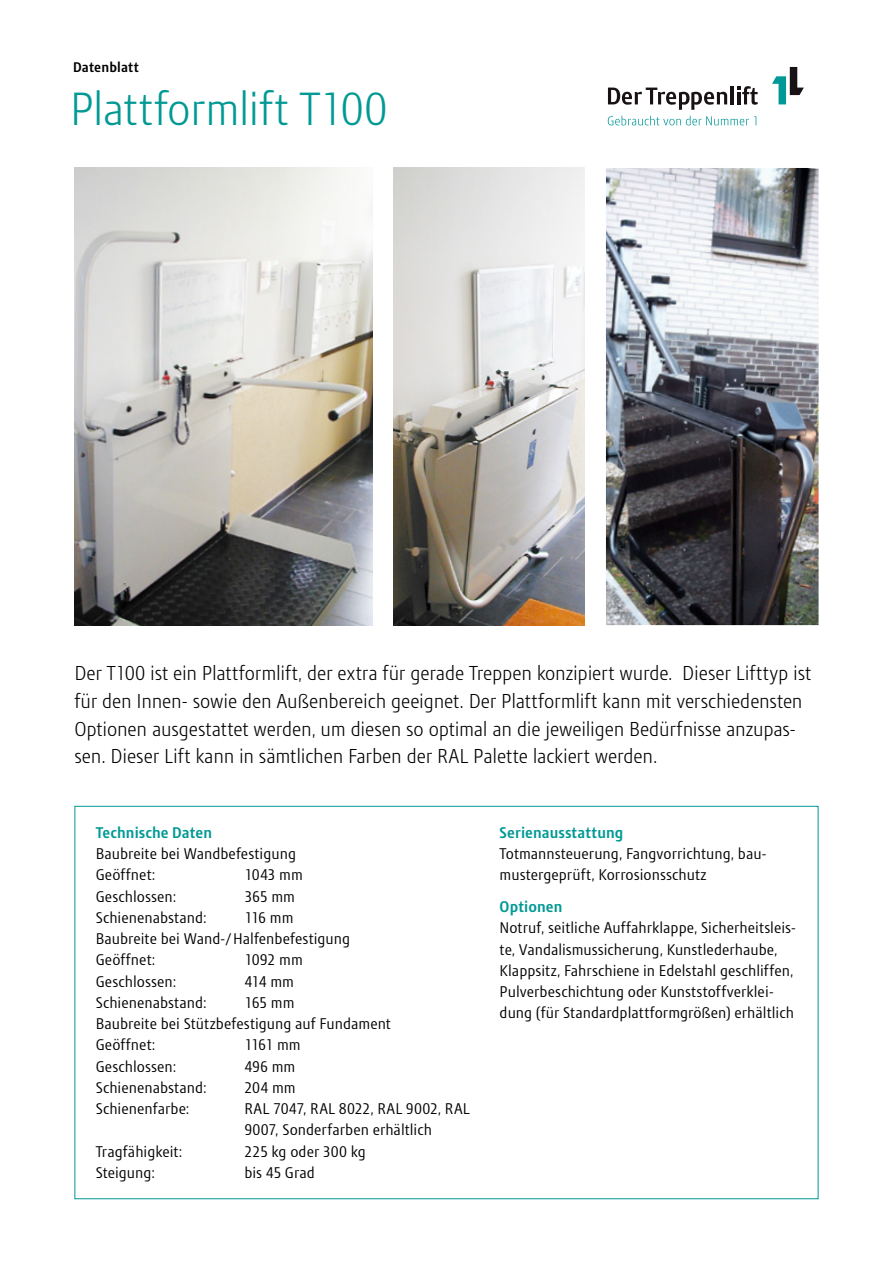
<style>
.page{position:relative;width:893px;height:1263px;background:#fff}
.page>*{position:absolute;margin:0;border:0;box-sizing:border-box;transform-origin:0 0}
.t1{font:300 45px "Modena";letter-spacing:-.015em;color:#009994}
.t2{font:300 19.5px/27.6px "Modena";letter-spacing:-.01em;color:#000}
.t3{font:15px/21.3px "Modena";letter-spacing:.005em;color:#000}
.t4{font:700 15px "Modena";letter-spacing:.005em;color:#009994}
.t5{font:700 13.5px "Modena";letter-spacing:.01em;color:#000}
</style>
<div class="page">
<img style="left:74px;top:168px;width:298px;height:457px">
<img style="left:606px;top:168px;width:213px;height:457px">
<img style="left:393px;top:168px;width:192px;height:457px">
<svg style="left:608px;top:116px;width:148px;height:9px"></svg>
<svg style="left:772px;top:67px;width:32px;height:37px"></svg>
<svg style="left:608px;top:88px;width:119px;height:22px"></svg>
<hr style="left:730px;top:86px;width:4px;height:18px;background:#191215">
<svg style="left:737px;top:86px;width:21px;height:19px"></svg>
<p class="t5" style="left:73px;top:59px;width:67px">Datenblatt</p>
<h1 class="t1" style="left:70px;top:81px;width:320px">Plattformlift T100</h1>
<p class="t2" style="left:74px;top:659px;width:738px">Der T100 ist ein Plattformlift, der extra für gerade Treppen konzipiert wurde. Dieser Lifttyp ist für den Innen- sowie den Außenbereich geeignet. Der Plattformlift kann mit verschiedensten Optionen ausgestattet werden, um diesen so optimal an die jeweiligen Bedürfnisse anzupas&shy;sen. Dieser Lift kann in sämtlichen Farben der RAL Palette lackiert werden.</p>
<p class="t4" style="left:96px;top:823px;width:118px">Technische Daten</p>
<p class="t3" style="left:96px;top:843px;width:202px">Baubreite bei Wandbefestigung<br>Geöffnet:</p>
<p class="t3" style="left:244px;top:864px;width:60px">1043 mm</p>
<p class="t3" style="left:96px;top:885px;width:82px">Geschlossen:</p>
<p class="t3" style="left:244px;top:885px;width:52px">365 mm</p>
<p class="t3" style="left:96px;top:907px;width:113px">Schienenabstand:</p>
<p class="t3" style="left:96px;top:907px;width:256px;text-indent:149px">116 mm<br>Baubreite bei Wand-/Halfenbefestigung<br>Geöffnet:</p>
<p class="t3" style="left:244px;top:949px;width:60px">1092 mm</p>
<p class="t3" style="left:96px;top:970px;width:82px">Geschlossen:</p>
<p class="t3" style="left:244px;top:970px;width:51px">414 mm</p>
<p class="t3" style="left:96px;top:992px;width:113px">Schienenabstand:</p>
<p class="t3" style="left:96px;top:992px;width:297px;text-indent:149px">165 mm<br>Baubreite bei Stützbefestigung auf Fundament<br>Geöffnet:</p>
<p class="t3" style="left:244px;top:1034px;width:58px">1161 mm</p>
<p class="t3" style="left:96px;top:1055px;width:82px">Geschlossen:</p>
<p class="t3" style="left:244px;top:1055px;width:52px">496 mm</p>
<p class="t3" style="left:96px;top:1077px;width:113px">Schienenabstand:</p>
<p class="t3" style="left:244px;top:1077px;width:53px">204 mm</p>
<p class="t3" style="left:96px;top:1098px;width:95px">Schienenfarbe:</p>
<p class="t3" style="left:244px;top:1098px;width:227px">RAL 7047, RAL 8022, RAL 9002, RAL<br>9007, Sonderfarben erhältlich</p>
<p class="t3" style="left:96px;top:1140px;width:88px">Tragfähigkeit:</p>
<p class="t3" style="left:244px;top:1140px;width:123px">225 kg oder 300 kg</p>
<p class="t3" style="left:96px;top:1162px;width:61px">Steigung:</p>
<p class="t3" style="left:244px;top:1162px;width:72px">bis 45 Grad</p>
<p class="t4" style="left:500px;top:823px;width:125px">Serienausstattung</p>
<p class="t3" style="left:500px;top:843px;width:268px">Totmannsteuerung, Fangvorrichtung, bau&shy;mustergeprüft, Korrosionsschutz</p>
<p class="t4" style="left:500px;top:897px;width:64px">Optionen</p>
<p class="t3" style="left:500px;top:917px;width:298px">Notruf, seitliche Auffahrklappe, Sicherheitsleis&shy;te, Vandalismussicherung, Kunstlederhaube, Klappsitz, Fahrschiene in Edelstahl geschliffen, Pulverbeschichtung oder Kunststoffverklei&shy;dung (für Standardplattformgrößen) erhältlich</p>
</div>
